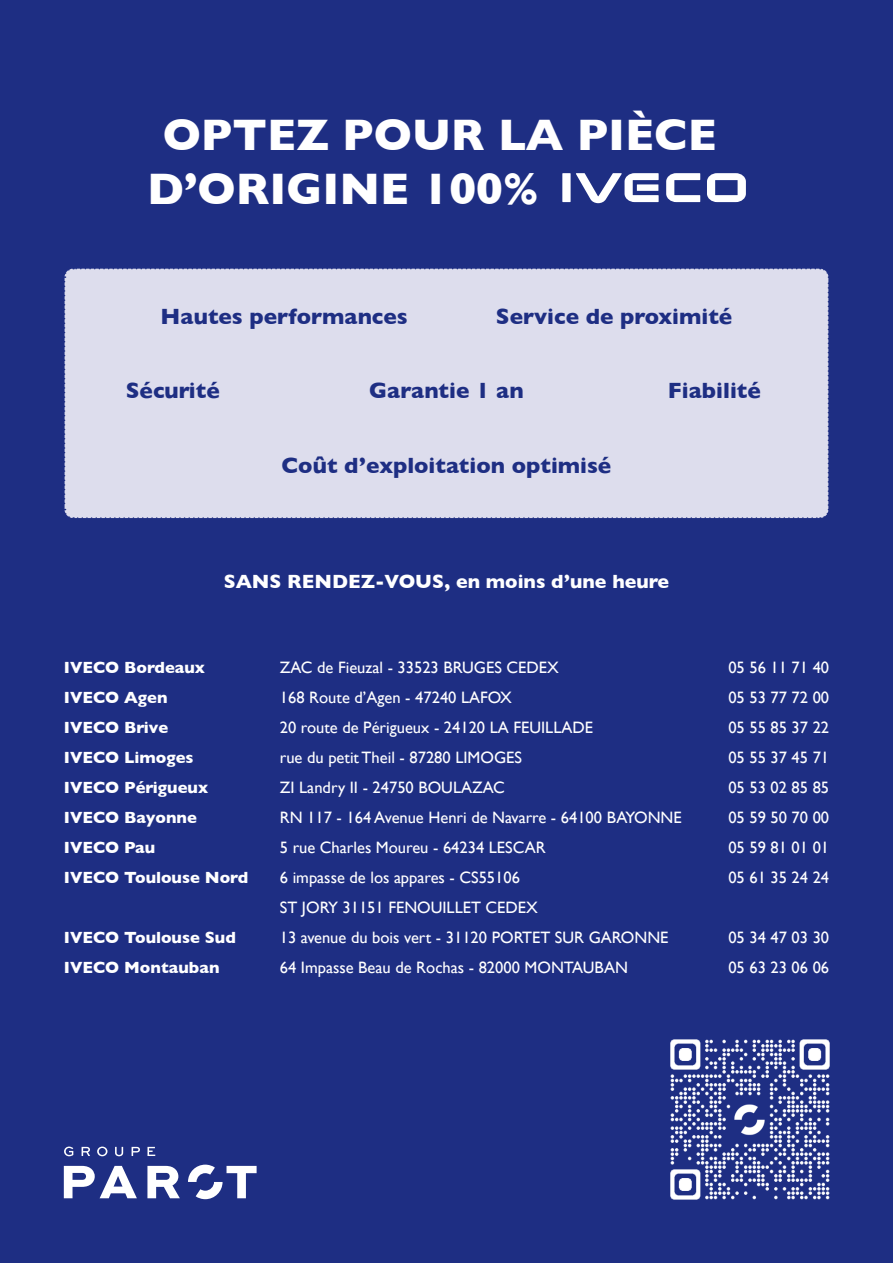
<style>
.page{position:relative;width:893px;height:1263px;background:#1e2e83}
.page>*{position:absolute;margin:0;border:0;box-sizing:border-box;transform-origin:0 0}
.t1{font:700 45px/54px "Gill Sans";color:#fff}
.t2{font:700 22.5px "Gill Sans";color:#1e2e83}
.t3{font:700 19.5px "Gill Sans";color:#fff}
.t4{font:16.5px "Gill Sans";color:#fff}
.t5{font:700 16.5px "Gill Sans";color:#fff}
</style>
<div class="page">
<div style="left:64px;top:268px;width:765px;height:250px;background:#dddded"></div>
<svg style="left:707px;top:173px;width:39px;height:29px"></svg>
<svg style="left:666px;top:173px;width:34px;height:29px"></svg>
<svg style="left:576px;top:173px;width:83px;height:30px"></svg>
<div style="left:562px;top:173px;width:9px;height:29px;background:#fff"></div>
<img style="left:670px;top:1039px;width:160px;height:161px">
<svg style="left:64px;top:1146px;width:9px;height:10px"></svg>
<svg style="left:82px;top:1147px;width:8px;height:9px"></svg>
<svg style="left:97px;top:1146px;width:10px;height:10px"></svg>
<svg style="left:115px;top:1147px;width:8px;height:9px"></svg>
<svg style="left:132px;top:1147px;width:8px;height:9px"></svg>
<svg style="left:147px;top:1147px;width:8px;height:9px"></svg>
<svg style="left:64px;top:1166px;width:73px;height:32px"></svg>
<svg style="left:147px;top:1166px;width:33px;height:32px"></svg>
<svg style="left:188px;top:1164px;width:69px;height:35px"></svg>
<h1 class="t1" style="left:147px;top:107px;width:571px;text-indent:16px">OPTEZ POUR LA PIÈCE<br>D’ORIGINE 100%</h1>
<h2 class="t2" style="left:161px;top:299px;width:249px">Hautes performances</h2>
<h2 class="t2" style="left:496px;top:299px;width:238px">Service de proximité</h2>
<h2 class="t2" style="left:126px;top:372px;width:95px">Sécurité</h2>
<h2 class="t2" style="left:668px;top:372px;width:94px">Fiabilité</h2>
<h2 class="t2" style="left:369px;top:372px;width:156px">Garantie 1 an</h2>
<h2 class="t2" style="left:282px;top:448px;width:331px">Coût d’exploitation optimisé</h2>
<p class="t3" style="left:224px;top:566px;width:447px">SANS RENDEZ-VOUS, en moins d’une heure</p>
<p class="t5" style="left:64px;top:654px;width:143px">IVECO Bordeaux</p>
<p class="t4" style="left:280px;top:657px;width:280px">ZAC de Fieuzal - 33523 BRUGES CEDEX</p>
<p class="t4" style="left:728px;top:657px;width:102px">05 56 11 71 40</p>
<p class="t5" style="left:64px;top:684px;width:105px">IVECO Agen</p>
<p class="t4" style="left:280px;top:687px;width:233px">168 Route d’Agen - 47240 LAFOX</p>
<p class="t4" style="left:728px;top:687px;width:102px">05 53 77 72 00</p>
<p class="t5" style="left:64px;top:714px;width:106px">IVECO Brive</p>
<p class="t4" style="left:280px;top:717px;width:315px">20 route de Périgueux - 24120 LA FEUILLADE</p>
<p class="t4" style="left:728px;top:717px;width:102px">05 55 85 37 22</p>
<p class="t5" style="left:64px;top:744px;width:131px">IVECO Limoges</p>
<p class="t4" style="left:280px;top:747px;width:244px">rue du petit Theil - 87280 LIMOGES</p>
<p class="t4" style="left:728px;top:747px;width:102px">05 55 37 45 71</p>
<p class="t5" style="left:64px;top:774px;width:146px">IVECO Périgueux</p>
<p class="t4" style="left:280px;top:777px;width:226px">ZI Landry II - 24750 BOULAZAC</p>
<p class="t4" style="left:728px;top:777px;width:102px">05 53 02 85 85</p>
<p class="t5" style="left:64px;top:804px;width:135px">IVECO Bayonne</p>
<p class="t4" style="left:280px;top:807px;width:403px">RN 117 - 164 Avenue Henri de Navarre - 64100 BAYONNE</p>
<p class="t4" style="left:728px;top:807px;width:102px">05 59 50 70 00</p>
<p class="t5" style="left:64px;top:834px;width:93px">IVECO Pau</p>
<p class="t4" style="left:280px;top:837px;width:267px">5 rue Charles Moureu - 64234 LESCAR</p>
<p class="t4" style="left:728px;top:837px;width:102px">05 59 81 01 01</p>
<p class="t5" style="left:64px;top:864px;width:186px">IVECO Toulouse Nord</p>
<p class="t4" style="left:280px;top:867px;width:242px">6 impasse de los appares - CS55106</p>
<p class="t4" style="left:728px;top:867px;width:102px">05 61 35 24 24</p>
<p class="t4" style="left:280px;top:897px;width:259px">ST JORY 31151 FENOUILLET CEDEX</p>
<p class="t5" style="left:64px;top:924px;width:174px">IVECO Toulouse Sud</p>
<p class="t4" style="left:280px;top:927px;width:390px">13 avenue du bois vert - 31120 PORTET SUR GARONNE</p>
<p class="t4" style="left:728px;top:927px;width:102px">05 34 47 03 30</p>
<p class="t5" style="left:64px;top:954px;width:157px">IVECO Montauban</p>
<p class="t4" style="left:280px;top:957px;width:350px">64 Impasse Beau de Rochas - 82000 MONTAUBAN</p>
<p class="t4" style="left:728px;top:957px;width:102px">05 63 23 06 06</p>
</div>
